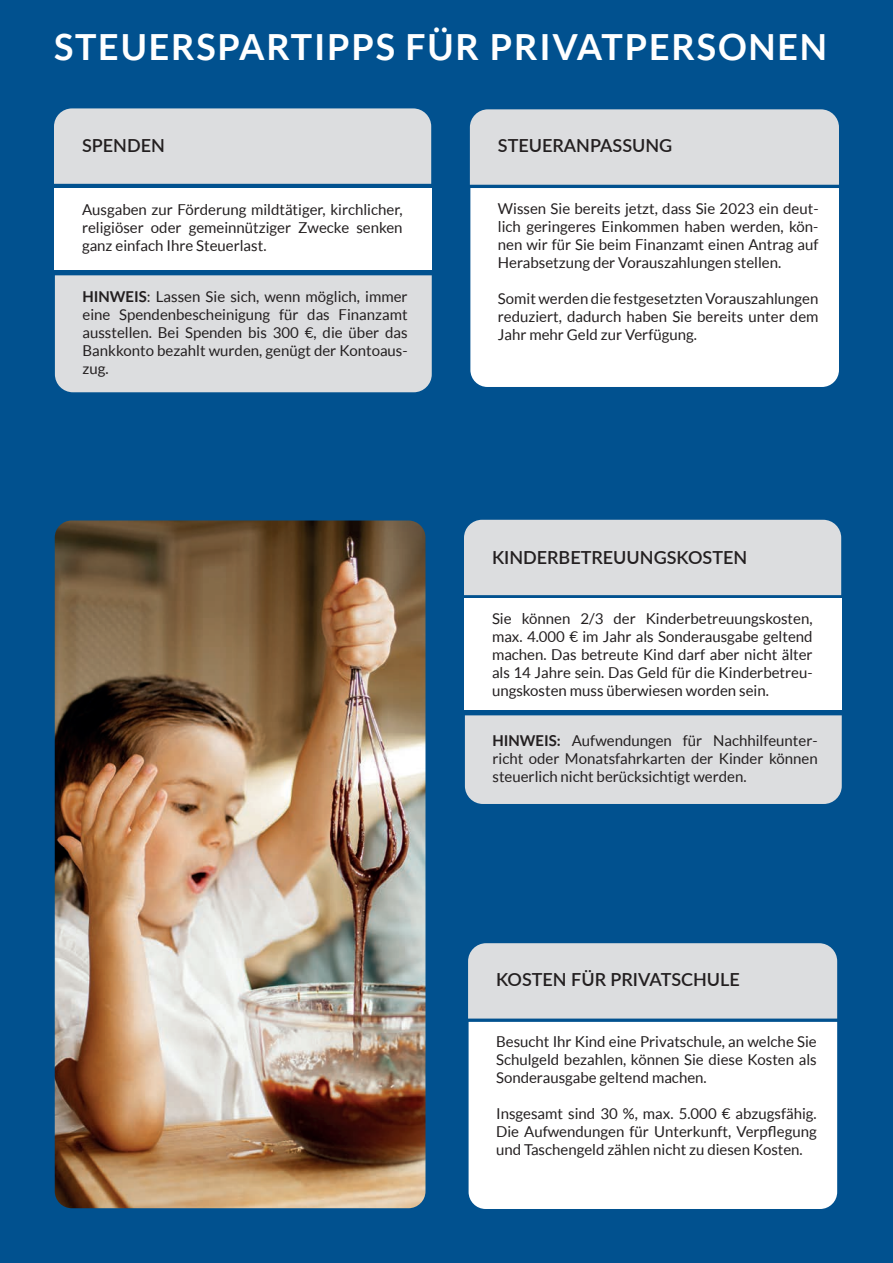
<style>
.page{position:relative;width:893px;height:1263px;background:#01518f}
.page>*{position:absolute;margin:0;border:0;box-sizing:border-box;transform-origin:0 0}
.t1{font:700 36px "Lato";letter-spacing:.05em;color:#fff}
.t2{font:600 18px "Lato";color:#231f20}
.t3{font:15px/18px "Lato";color:#231f20;text-align:justify}
.s1{font-weight:700}
</style>
<div class="page">
<svg style="left:54px;top:108px;width:378px;height:284px;background:#dde1e5"></svg>
<svg style="left:464px;top:520px;width:378px;height:284px;background:#e2e5e8"></svg>
<div style="left:470px;top:109px;width:369px;height:76px;background:#dcdddf"></div>
<div style="left:468px;top:943px;width:369px;height:75px;background:#dcdddf"></div>
<div style="left:470px;top:188px;width:369px;height:199px;background:#fff"></div>
<div style="left:469px;top:1022px;width:368px;height:187px;background:#fff"></div>
<img style="left:55px;top:520px;width:370px;height:688px">
<h1 class="t1" style="left:54px;top:26px;width:775px">STEUERSPARTIPPS FÜR PRIVATPERSONEN</h1>
<p class="t2" style="left:82px;top:133px;width:84px">SPENDEN</p>
<p class="t3" style="left:82px;top:200px;width:322px">Ausgaben zur Förderung mildtätiger, kirchlicher, religiöser oder gemeinnütziger Zwecke senken ganz einfach Ihre Steuerlast.</p>
<p class="t3" style="left:82px;top:288px;width:327px"><span class="s1">HINWEIS</span>: Lassen Sie sich, wenn möglich, immer eine Spendenbescheinigung für das Finanzamt ausstellen. Bei Spenden bis 300 €, die über das Bankkonto bezahlt wurden, genügt der Kontoaus&shy;zug.</p>
<p class="t2" style="left:498px;top:132px;width:176px">STEUERANPASSUNG</p>
<p class="t3" style="left:498px;top:199px;width:322px">Wissen Sie bereits jetzt, dass Sie 2023 ein deut&shy;lich geringeres Einkommen haben werden, kön&shy;nen wir für Sie beim Finanzamt einen Antrag auf Herabsetzung der Vorauszahlungen stellen.</p>
<p class="t3" style="left:498px;top:289px;width:322px">Somit werden die festgesetzten Vorauszahlungen reduziert, dadurch haben Sie bereits unter dem Jahr mehr Geld zur Verfügung.</p>
<p class="t2" style="left:492px;top:544px;width:257px">KINDERBETREUUNGSKOSTEN</p>
<p class="t3" style="left:492px;top:609px;width:322px">Sie können 2/3 der Kinderbetreuungskosten, max. 4.000 € im Jahr als Sonderausgabe geltend machen. Das betreute Kind darf aber nicht älter als 14 Jahre sein. Das Geld für die Kinderbetreu&shy;ungskosten muss überwiesen worden sein.</p>
<p class="t3" style="left:492px;top:731px;width:327px"><span class="s1">HINWEIS:</span> Aufwendungen für Nachhilfeunter&shy;richt oder Monatsfahrkarten der Kinder können steuerlich nicht berücksichtigt werden.</p>
<p class="t2" style="left:496px;top:966px;width:245px">KOSTEN FÜR PRIVATSCHULE</p>
<p class="t3" style="left:496px;top:1033px;width:322px">Besucht Ihr Kind eine Privatschule, an welche Sie Schulgeld bezahlen, können Sie diese Kosten als Sonderausgabe geltend machen.</p>
<p class="t3" style="left:496px;top:1105px;width:322px">Insgesamt sind 30 %, max. 5.000 € abzugsfähig.<br>Die Aufwendungen für Unterkunft, Verpflegung und Taschengeld zählen nicht zu diesen Kosten.</p>
</div>
